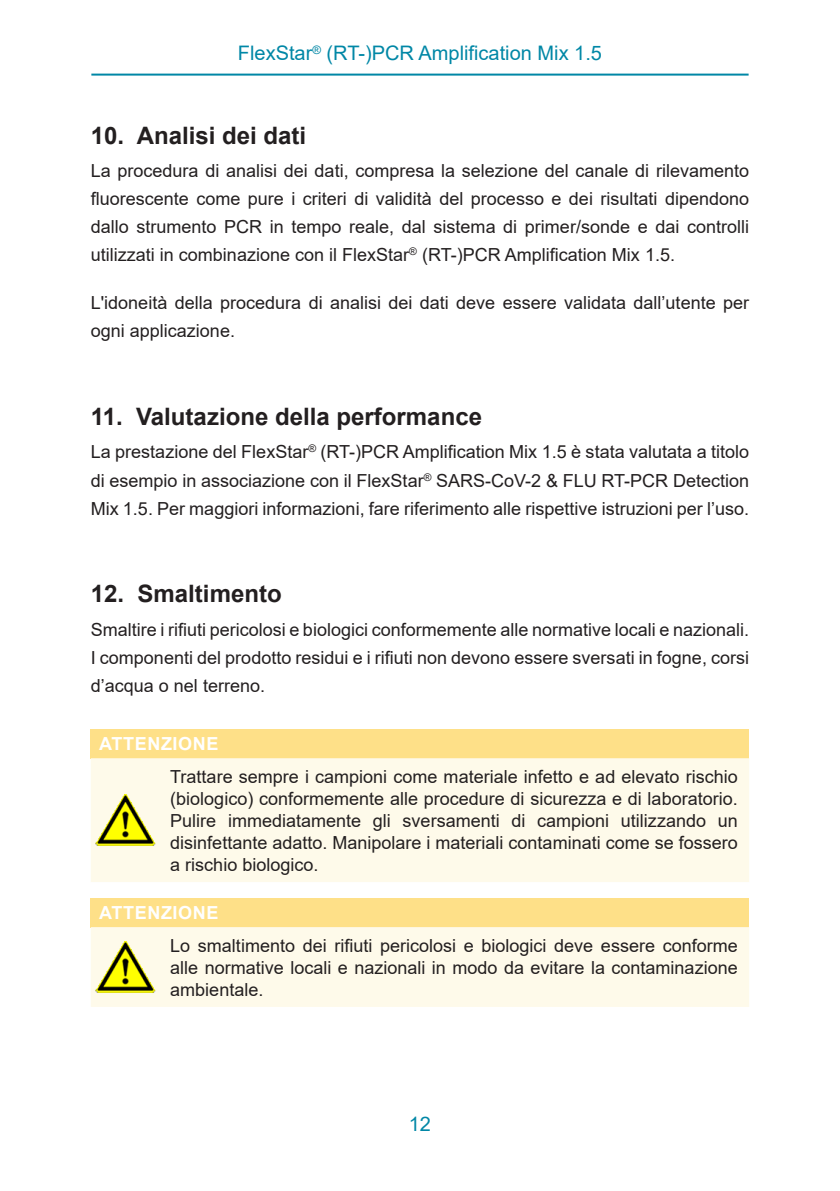
<style>
.page{position:relative;width:840px;height:1191px;background:#fff}
.page>*{position:absolute;margin:0;border:0;box-sizing:border-box;transform-origin:0 0}
.Level_1{font:700 24px "Arial";color:#231f20}
.Seitenkopf{font:20px "Arial";color:#0087a6}
.Mengentext{font:18px/28px "Arial";color:#231f20;text-align:justify}
.Note_hazard_conseque{font:18px/22px "Arial";color:#231f20;text-align:justify}
.Note_Titel{font:700 18px "Arial";letter-spacing:.035em;color:#fff}
</style>
<div class="page">
<hr style="left:91px;top:74px;width:657px;height:2px;background:#0087a6">
<div style="left:91px;top:729px;width:657px;height:29px;background:#fee088"></div>
<div style="left:91px;top:758px;width:657px;height:124px;background:#fefaea"></div>
<img style="left:94px;top:789px;width:62px;height:62px">
<div style="left:91px;top:898px;width:657px;height:29px;background:#fee088"></div>
<div style="left:91px;top:927px;width:657px;height:80px;background:#fefaea"></div>
<img style="left:94px;top:935px;width:62px;height:63px">
<p class="Seitenkopf" style="left:238px;top:40px;width:365px">FlexStar<sup>®</sup> (RT-)PCR Amplification Mix 1.5</p>
<p class="Level_1" style="left:91px;top:118px;width:217px">10. Analisi dei dati</p>
<p class="Mengentext" style="left:91px;top:157px;width:659px">La procedura di analisi dei dati, compresa la selezione del canale di rilevamento fluorescente come pure i criteri di validità del processo e dei risultati dipendono dallo strumento PCR in tempo reale, dal sistema di primer/sonde e dai controlli utilizzati in combinazione con il FlexStar<sup>®</sup> (RT-)PCR Amplification Mix 1.5.</p>
<p class="Mengentext" style="left:91px;top:289px;width:659px">L'idoneità della procedura di analisi dei dati deve essere validata dall’utente per ogni applicazione.</p>
<p class="Level_1" style="left:91px;top:399px;width:392px">11. Valutazione della performance</p>
<p class="Mengentext" style="left:91px;top:438px;width:659px">La prestazione del FlexStar<sup>®</sup> (RT-)PCR Amplification Mix 1.5 è stata valutata a titolo di esempio in associazione con il FlexStar<sup>®</sup> SARS-CoV-2 &amp; FLU RT-PCR Detection Mix 1.5. Per maggiori informazioni, fare riferimento alle rispettive istruzioni per l’uso.</p>
<p class="Level_1" style="left:91px;top:577px;width:192px">12. Smaltimento</p>
<p class="Mengentext" style="left:91px;top:615px;width:659px">Smaltire i rifiuti pericolosi e biologici conformemente alle normative locali e nazionali.<br>I componenti del prodotto residui e i rifiuti non devono essere sversati in fogne, corsi d’acqua o nel terreno.</p>
<p class="Note_Titel" style="left:99px;top:731px;width:121px">ATTENZIONE</p>
<p class="Note_hazard_conseque" style="left:170px;top:765px;width:568px">Trattare sempre i campioni come materiale infetto e ad elevato rischio (biologico) conformemente alle procedure di sicurezza e di laboratorio.<br>Pulire immediatamente gli sversamenti di campioni utilizzando un disinfettante adatto. Manipolare i materiali contaminati come se fossero a rischio biologico.</p>
<p class="Note_Titel" style="left:99px;top:900px;width:121px">ATTENZIONE</p>
<p class="Note_hazard_conseque" style="left:170px;top:934px;width:568px">Lo smaltimento dei rifiuti pericolosi e biologici deve essere conforme alle normative locali e nazionali in modo da evitare la contaminazione ambientale.</p>
<p class="Seitenkopf" style="left:408px;top:1110px;width:24px">12</p>
</div>
